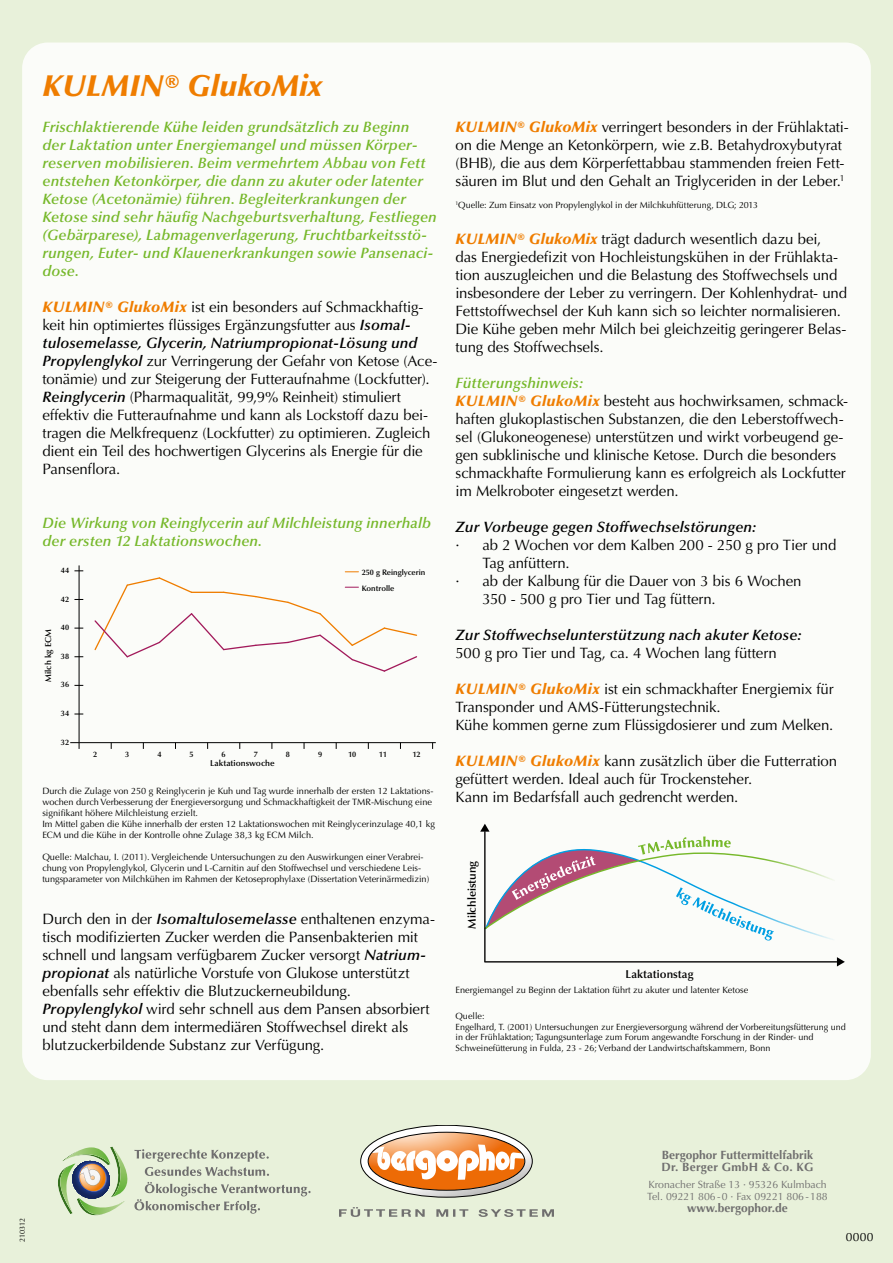
<style>
.page{position:relative;width:893px;height:1263px;background:#e8f1da}
.page>*{position:absolute;margin:0;border:0;box-sizing:border-box;transform-origin:0 0}
.t1{font:italic 900 30px "Optima LT Pro";letter-spacing:.01em;color:#ef7d00}
.t2{font:15px/18px "Optima LT Pro";letter-spacing:-.01em;color:#000}
.t3{font:italic 600 15px/18px "Optima LT Pro";letter-spacing:.01em;color:#76b82a}
.t4{font:italic 600 15px "Optima LT Pro";letter-spacing:.005em;color:#000}
.t5{font:700 12px/12px "Optima LT Pro";color:#706f6f}
.t6{font:12px "Optima LT Pro";color:#000}
.t7{font:600 11.4px "Optima LT Pro";color:#000}
.t8{font:10.5px/12.6px "Optima LT Pro";color:#706f6f}
.t9{font:9.15px/10.9px "Optima LT Pro";color:#000}
.t10{font:9px/10.8px "Optima LT Pro";color:#000}
.t11{font:600 8.55px "Optima LT Pro";color:#000}
.t12{font:600 7.95px/15.5px "Optima LT Pro";color:#000}
.t13{font:7.5px "Optima LT Pro";letter-spacing:-.04em;color:#000}
.s1{font-style:normal}
.s2{font-weight:900;font-style:italic;color:#ef7d00}
.s3{font-weight:900;color:#ef7d00}
.s4{font-weight:600;font-style:italic}
.s5{font-weight:600;font-style:italic;color:#76b82a}
</style>
<div class="page">
<svg style="left:360px;top:1125px;width:173px;height:73px"></svg>
<div style="left:368px;top:1132px;width:157px;height:58px;border:1px solid #000;border-radius:50%"></div>
<svg style="left:339px;top:1207px;width:215px;height:10px"></svg>
<svg style="left:58px;top:1146px;width:253px;height:70px"></svg>
<div style="left:22px;top:43px;width:849px;height:1037px;background:#fff;border-radius:26px"></div>
<svg style="left:837px;top:957px;width:8px;height:9px"></svg>
<svg style="left:480px;top:824px;width:355px;height:117px"></svg>
<hr style="left:484px;top:961px;width:353px;height:1px;background:#000">
<hr style="left:484px;top:831px;width:2px;height:131px;background:#000">
<hr style="left:79px;top:742px;width:357px;height:1px;background:#000">
<hr style="left:79px;top:565px;width:1px;height:178px;background:#000">
<svg style="left:70px;top:742px;width:10px;height:7px"></svg>
<svg style="left:94px;top:571px;width:324px;height:101px"></svg>
<h1 class="t1" style="left:43px;top:67px;width:282px">KULMIN<span class="s1">®</span> GlukoMix</h1>
<p class="t3" style="left:43px;top:118px;width:396px">Frischlaktierende Kühe leiden grundsätzlich zu Beginn<br>der Laktation unter Energiemangel und müssen Körper&shy;reserven mobilisieren. Beim vermehrtem Abbau von Fett entstehen Ketonkörper, die dann zu akuter oder latenter Ketose (Acetonämie) führen. Begleiterkrankungen der Ketose sind sehr häufig Nachgeburtsverhaltung, Festliegen (Gebärparese), Labmagenverlagerung, Fruchtbarkeitsstö&shy;rungen, Euter- und Klauenerkrankungen sowie Pansenaci&shy;dose.</p>
<p class="t2" style="left:43px;top:298px;width:396px"><span class="s2">KULMIN</span><span class="s3">®</span> <span class="s2">GlukoMix</span> ist ein besonders auf Schmackhaftig&shy;keit hin optimiertes flüssiges Ergänzungsfutter aus <span class="s4">Isomal&shy;tulosemelasse, Glycerin, Natriumpropionat-Lösung und Propylenglykol</span> zur Verringerung der Gefahr von Ketose (Ace&shy;tonämie) und zur Steigerung der Futteraufnahme (Lockfutter).<br><span class="s4">Reinglycerin</span> (Pharmaqualität, 99,9% Reinheit) stimuliert effektiv die Futteraufnahme und kann als Lockstoff dazu bei&shy;tragen die Melkfrequenz (Lockfutter) zu optimieren. Zugleich dient ein Teil des hochwertigen Glycerins als Energie für die Pansenflora.</p>
<p class="t3" style="left:43px;top:514px;width:390px">Die Wirkung von Reinglycerin auf Milchleistung innerhalb der ersten 12 Laktationswochen.</p>
<p class="t12" style="left:61px;top:562px;width:10px">44</p>
<p class="t12" style="left:362px;top:565px;width:65px">250 g Reinglycerin<br>Kontrolle</p>
<p class="t12" style="left:61px;top:591px;width:10px">42</p>
<p class="t12" style="left:61px;top:620px;width:10px">40</p>
<p class="t11" style="left:43px;top:682px;width:54px;rotate:-90deg">Milch kg ECM</p>
<p class="t12" style="left:61px;top:648px;width:10px">38</p>
<p class="t12" style="left:61px;top:677px;width:10px">36</p>
<p class="t12" style="left:61px;top:705px;width:10px">34</p>
<p class="t12" style="left:61px;top:734px;width:10px">32</p>
<p class="t12" style="left:93px;top:746px;width:6px">2</p>
<p class="t12" style="left:125px;top:746px;width:6px">3</p>
<p class="t12" style="left:157px;top:746px;width:6px">4</p>
<p class="t12" style="left:189px;top:746px;width:6px">5</p>
<p class="t12" style="left:222px;top:746px;width:6px">6</p>
<p class="t12" style="left:254px;top:746px;width:6px">7</p>
<p class="t12" style="left:286px;top:746px;width:6px">8</p>
<p class="t12" style="left:318px;top:746px;width:6px">9</p>
<p class="t12" style="left:348px;top:746px;width:10px">10</p>
<p class="t12" style="left:379px;top:746px;width:10px">11</p>
<p class="t12" style="left:412px;top:746px;width:10px">12</p>
<p class="t11" style="left:210px;top:758px;width:66px">Laktationswoche</p>
<p class="t9" style="left:42px;top:785px;width:394px">Durch die Zulage von 250 g Reinglycerin je Kuh und Tag wurde innerhalb der ersten 12 Laktations&shy;wochen durch Verbesserung der Energieversorgung und Schmackhaftigkeit der TMR-Mischung eine signifikant höhere Milchleistung erzielt.<br>Im Mittel gaben die Kühe innerhalb der ersten 12 Laktationswochen mit Reinglycerinzulage 40,1 kg ECM und die Kühe in der Kontrolle ohne Zulage 38,3 kg ECM Milch.</p>
<p class="t9" style="left:42px;top:851px;width:388px">Quelle: Malchau, I. (2011). Vergleichende Untersuchungen zu den Auswirkungen einer Verabrei&shy;chung von Propylenglykol, Glycerin und L-Carnitin auf den Stoffwechsel und verschiedene Leis&shy;tungsparameter von Milchkühen im Rahmen der Ketoseprophylaxe (Dissertation Veterinärmedizin)</p>
<p class="t2" style="left:43px;top:910px;width:394px">Durch den in der <span class="s4">Isomaltulosemelasse</span> enthaltenen enzyma&shy;tisch modifizierten Zucker werden die Pansenbakterien mit schnell und langsam verfügbarem Zucker versorgt <span class="s4">Natrium&shy;propionat</span> als natürliche Vorstufe von Glukose unterstützt ebenfalls sehr effektiv die Blutzuckerneubildung.<br><span class="s4">Propylenglykol</span> wird sehr schnell aus dem Pansen absorbiert und steht dann dem intermediären Stoffwechsel direkt als blutzuckerbildende Substanz zur Verfügung.</p>
<p class="t2" style="left:455px;top:118px;width:395px"><span class="s2">KULMIN</span><span class="s3">®</span> <span class="s2">GlukoMix</span> verringert besonders in der Frühlaktati&shy;on die Menge an Ketonkörpern, wie z.B. Betahydroxybutyrat (BHB), die aus dem Körperfettabbau stammenden freien Fett&shy;säuren im Blut und den Gehalt an Triglyceriden in der Leber.<sup>1</sup></p>
<p class="t10" style="left:455px;top:199px;width:304px"><sup>1</sup>Quelle: Zum Einsatz von Propylenglykol in der Milchkuhfütterung, DLG; 2013</p>
<p class="t2" style="left:455px;top:230px;width:393px"><span class="s2">KULMIN</span><span class="s3">®</span> <span class="s2">GlukoMix</span> trägt dadurch wesentlich dazu bei,<br>das Energiedefizit von Hochleistungskühen in der Frühlakta&shy;tion auszugleichen und die Belastung des Stoffwechsels und insbesondere der Leber zu verringern. Der Kohlenhydrat- und Fettstoffwechsel der Kuh kann sich so leichter normalisieren.<br>Die Kühe geben mehr Milch bei gleichzeitig geringerer Belas&shy;tung des Stoffwechsels.</p>
<p class="t2" style="left:455px;top:374px;width:394px"><span class="s5">Fütterungshinweis:<br></span><span class="s2">KULMIN</span><span class="s3">®</span> <span class="s2">GlukoMix</span> besteht aus hochwirksamen, schmack&shy;haften glukoplastischen Substanzen, die den Leberstoffwech&shy;sel (Glukoneogenese) unterstützen und wirkt vorbeugend ge&shy;gen subklinische und klinische Ketose. Durch die besonders schmackhafte Formulierung kann es erfolgreich als Lockfutter im Melkroboter eingesetzt werden.</p>
<p class="t4" style="left:455px;top:517px;width:302px">Zur Vorbeuge gegen Stoffwechselstörungen:</p>
<p class="t2" style="left:455px;top:536px;width:382px">· ab 2 Wochen vor dem Kalben 200 - 250 g pro Tier und</p>
<p class="t2" style="left:482px;top:554px;width:89px">Tag anfüttern.</p>
<p class="t2" style="left:455px;top:572px;width:347px">· ab der Kalbung für die Dauer von 3 bis 6 Wochen</p>
<p class="t2" style="left:482px;top:590px;width:235px">350 - 500 g pro Tier und Tag füttern.</p>
<p class="t4" style="left:455px;top:625px;width:348px">Zur Stoffwechselunterstützung nach akuter Ketose:</p>
<p class="t2" style="left:455px;top:644px;width:323px">500 g pro Tier und Tag, ca. 4 Wochen lang füttern</p>
<p class="t2" style="left:455px;top:680px;width:380px"><span class="s2">KULMIN</span><span class="s3">®</span> <span class="s2">GlukoMix</span> ist ein schmackhafter Energiemix für<br>Transponder und AMS-Fütterungstechnik.<br>Kühe kommen gerne zum Flüssigdosierer und zum Melken.</p>
<p class="t2" style="left:455px;top:752px;width:383px"><span class="s2">KULMIN</span><span class="s3">®</span> <span class="s2">GlukoMix</span> kann zusätzlich über die Futterration gefüttert werden. Ideal auch für Trockensteher.<br>Kann im Bedarfsfall auch gedrencht werden.</p>
<p class="t7" style="left:465px;top:929px;width:70px;rotate:-90deg">Milchleistung</p>
<p class="t7" style="left:626px;top:967px;width:70px">Laktationstag</p>
<p class="t9" style="left:455px;top:985px;width:294px">Energiemangel zu Beginn der Laktation führt zu akuter und latenter Ketose</p>
<p class="t10" style="left:455px;top:1010px;width:392px">Quelle:<br>Engelhard, T. (2001) Untersuchungen zur Energieversorgung während der Vorbereitungsfütterung und in der Frühlaktation; Tagungsunterlage zum Forum angewandte Forschung in der Rinder- und Schweinefütterung in Fulda, 23 - 26; Verband der Landwirtschaftskammern, Bonn</p>
<p class="t13" style="left:18px;top:1242px;width:25px;rotate:-90deg">210312</p>
<p class="t5" style="left:661px;top:1148px;width:154px">Bergophor Futtermittelfabrik<br>Dr. Berger GmbH &amp; Co. KG</p>
<p class="t8" style="left:647px;top:1178px;width:182px">Kronacher Straße 13 · 95326 Kulmbach<br>Tel. 09221 806-0 · Fax 09221 806-188</p>
<p class="t5" style="left:687px;top:1202px;width:102px">www.bergophor.de</p>
<p class="t6" style="left:846px;top:1230px;width:29px">0000</p>
</div>
